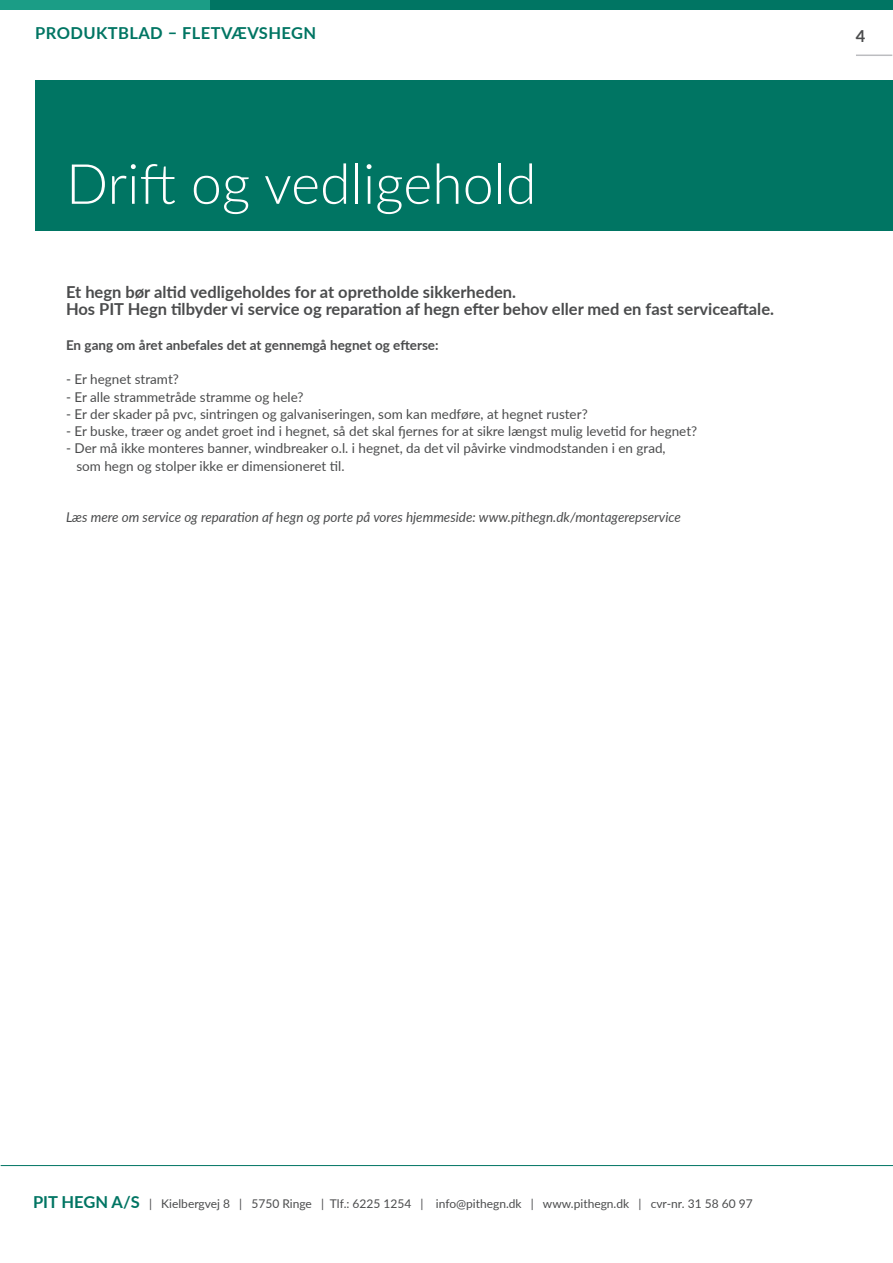
<style>
.page{position:relative;width:893px;height:1263px;background:#fff}
.page>*{position:absolute;margin:0;border:0;box-sizing:border-box;transform-origin:0 0}
.Overskift_-_produkter_21pt{font:300 55.5px "Lato";color:#fff}
.Brødtekst_9_11_5pt{font:700 16.5px "Lato";color:#4b4c4d}
.Emne_-_grøn_versaler_11pt{font:700 16.5px "Lato";letter-spacing:.025em;color:#007563}
.Brødtekst_9_11_5pt-2{font:13.5px/17.2px "Lato";color:#4b4c4d}
.Brødtekst_9_11_5pt-3{font:italic 13.5px "Lato";color:#4b4c4d}
.Brødtekst_9_11_5pt-4{font:700 13.5px "Lato";color:#4b4c4d}
.t1{font:12px "Lato";color:#4b4c4d}
.s1{font-weight:700;font-size:16.5px;color:#007563}
</style>
<div class="page">
<div style="left:35px;top:81px;width:858px;height:150px;background:#007563"></div>
<div style="left:0;top:0;width:893px;height:10px;background:#007563"></div>
<div style="left:0;top:0;width:209px;height:10px;background:#1b9d86"></div>
<hr style="left:856px;top:55px;width:36px;height:1px;background:#bcbdc0">
<hr style="left:1px;top:1165px;width:892px;height:1px;background:#007563">
<p class="Emne_-_grøn_versaler_11pt" style="left:35px;top:21px;width:282px">PRODUKTBLAD – FLETVÆVSHEGN</p>
<p class="Brødtekst_9_11_5pt" style="left:856px;top:24px;width:11px">4</p>
<p class="Overskift_-_produkter_21pt" style="left:66px;top:145px;width:472px">Drift og vedligehold</p>
<p class="Brødtekst_9_11_5pt" style="left:66px;top:280px;width:451px">Et hegn bør altid vedligeholdes for at opretholde sikkerheden.</p>
<p class="Brødtekst_9_11_5pt" style="left:66px;top:297px;width:710px">Hos PIT Hegn tilbyder vi service og reparation af hegn efter behov eller med en fast serviceaftale.</p>
<p class="Brødtekst_9_11_5pt-4" style="left:66px;top:335px;width:374px">En gang om året anbefales det at gennemgå hegnet og efterse:</p>
<p class="Brødtekst_9_11_5pt-2" style="left:66px;top:370px;width:114px">- Er hegnet stramt?</p>
<p class="Brødtekst_9_11_5pt-2" style="left:66px;top:388px;width:239px">- Er alle strammetråde stramme og hele?</p>
<p class="Brødtekst_9_11_5pt-2" style="left:66px;top:405px;width:523px">- Er der skader på pvc, sintringen og galvaniseringen, som kan medføre, at hegnet ruster?</p>
<p class="Brødtekst_9_11_5pt-2" style="left:66px;top:422px;width:633px">- Er buske, træer og andet groet ind i hegnet, så det skal fjernes for at sikre længst mulig levetid for hegnet?</p>
<p class="Brødtekst_9_11_5pt-2" style="left:76px;top:439px;width:591px;text-indent:-10px">- Der må ikke monteres banner, windbreaker o.l. i hegnet, da det vil påvirke vindmodstanden i en grad, som hegn og stolper ikke er dimensioneret til.</p>
<p class="Brødtekst_9_11_5pt-3" style="left:66px;top:508px;width:616px">Læs mere om service og reparation af hegn og porte på vores hjemmeside: www.pithegn.dk/montagerepservice</p>
<p class="t1" style="left:33px;top:1195px;width:721px"><span class="s1">PIT HEGN A/S</span> | Kielbergvej 8 | 5750 Ringe | Tlf.: 6225 1254 | info@pithegn.dk | www.pithegn.dk | cvr-nr. 31 58 60 97</p>
</div>
